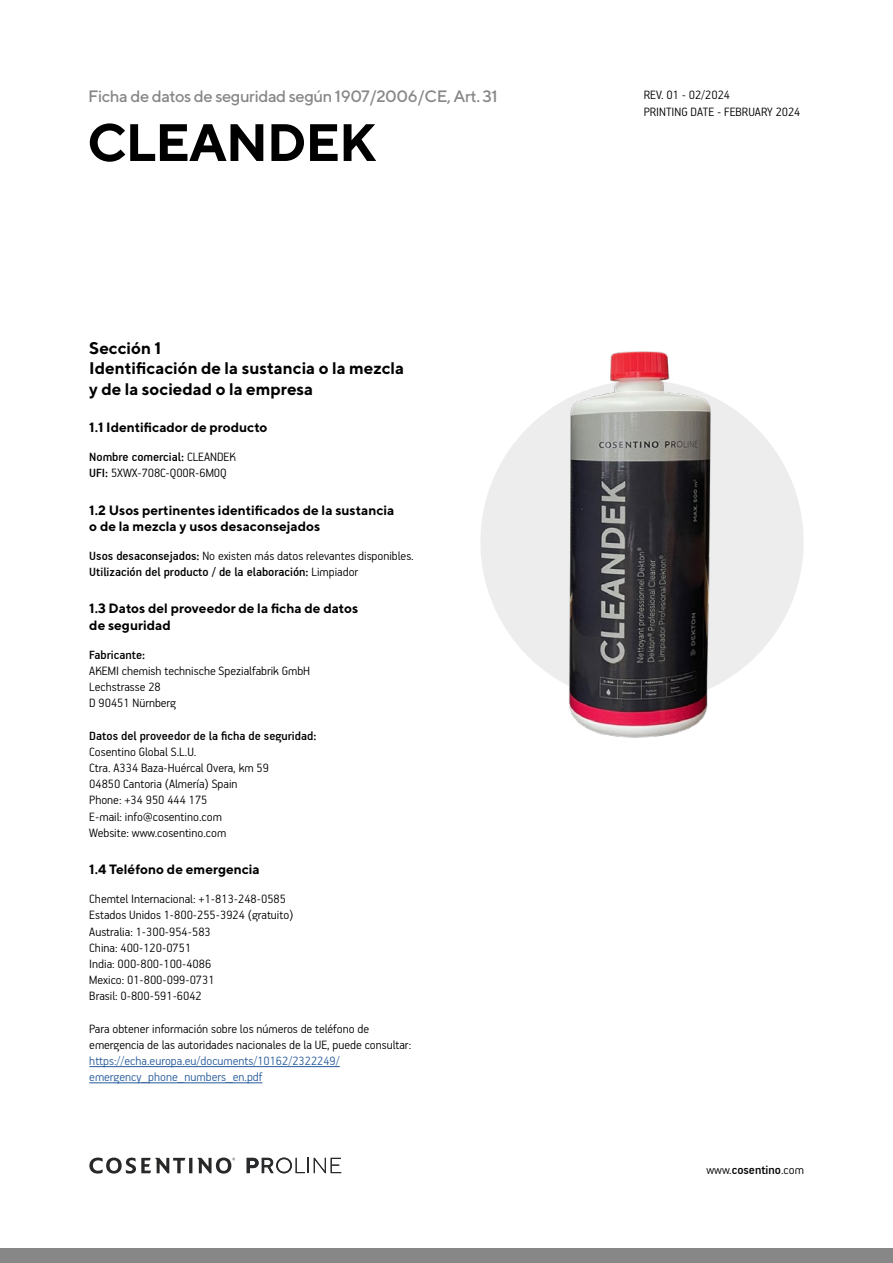
<style>
.page{position:relative;width:893px;height:1263px;background:#fff}
.page>*{position:absolute;margin:0;border:0;box-sizing:border-box;transform-origin:0 0}
.t1{font:700 52.5px "TT Norms";letter-spacing:-.025em;color:#000}
.Títulos{font:700 16.8px/20.1px "TT Norms";color:#000}
.t2{font:500 16.5px "TT Norms";letter-spacing:-.025em;color:#878787}
.Texto_General{font:300 13.5px/16.2px "PF Handbook Pro";color:#000}
.Texto_General-2{font:500 13.5px/16.2px "PF Handbook Pro";color:#000}
.Subsecciones{font:700 13.5px/16.2px "TT Norms";color:#000}
.Texto_General-3{font:300 13.5px/16.2px "PF Handbook Pro";color:#275b9b}
.s1{font-weight:300}
.s2{font-weight:500}
</style>
<div class="page">
<div style="left:0;top:1248px;width:893px;height:15px;background:#878787"></div>
<svg style="left:89px;top:1157px;width:146px;height:16px"></svg>
<svg style="left:247px;top:1157px;width:94px;height:16px"></svg>
<hr style="left:89px;top:1066px;width:251px;height:1px;background:#275b9b">
<hr style="left:89px;top:1082px;width:173px;height:1px;background:#275b9b">
<div style="left:480px;top:380px;width:324px;height:323px;background:#ededed;border-radius:50%"></div>
<img style="left:548px;top:351px;width:177px;height:386px">
<p class="t2" style="left:88px;top:86px;width:411px">Ficha de datos de seguridad según 1907/2006/CE, Art. 31</p>
<h1 class="t1" style="left:87px;top:110px;width:291px">CLEANDEK</h1>
<p class="Títulos" style="left:89px;top:338px;width:316px">Sección 1<br>Identificación de la sustancia o la mezcla y de la sociedad o la empresa</p>
<p class="Subsecciones" style="left:89px;top:419px;width:180px">1.1 Identificador de producto</p>
<p class="Texto_General-2" style="left:89px;top:448px;width:148px">Nombre comercial: <span class="s1">CLEANDEK</span></p>
<p class="Texto_General" style="left:89px;top:464px;width:139px"><span class="s2">UFI:</span> 5XWX-708C-Q00R-6M0Q</p>
<p class="Subsecciones" style="left:89px;top:501px;width:307px">1.2 Usos pertinentes identificados de la sustancia o de la mezcla y usos desaconsejados</p>
<p class="Texto_General-2" style="left:89px;top:547px;width:326px">Usos desaconsejados: <span class="s1">No existen más datos relevantes disponibles.<br></span>Utilización del producto / de la elaboración: <span class="s1">Limpiador</span></p>
<p class="Subsecciones" style="left:89px;top:600px;width:270px">1.3 Datos del proveedor de la ficha de datos de seguridad</p>
<p class="Texto_General-2" style="left:89px;top:646px;width:57px">Fabricante:</p>
<p class="Texto_General" style="left:89px;top:662px;width:222px">AKEMI chemish technische Spezialfabrik GmbH</p>
<p class="Texto_General" style="left:89px;top:678px;width:73px">Lechstrasse 28</p>
<p class="Texto_General" style="left:89px;top:694px;width:88px">D 90451 Nürnberg</p>
<p class="Texto_General-2" style="left:89px;top:727px;width:229px">Datos del proveedor de la ficha de seguridad:</p>
<p class="Texto_General" style="left:89px;top:743px;width:181px">Cosentino Global S.L.U.<br>Ctra. A334 Baza-Huércal Overa, km 59<br>04850 Cantoria (Almería) Spain</p>
<p class="Texto_General" style="left:89px;top:792px;width:120px">Phone: +34 950 444 175</p>
<p class="Texto_General" style="left:89px;top:808px;width:134px">E-mail: info@cosentino.com</p>
<p class="Texto_General" style="left:89px;top:824px;width:138px">Website: www.cosentino.com</p>
<p class="Subsecciones" style="left:89px;top:861px;width:172px">1.4 Teléfono de emergencia</p>
<p class="Texto_General" style="left:89px;top:890px;width:198px">Chemtel Internacional: +1-813-248-0585</p>
<p class="Texto_General" style="left:89px;top:907px;width:206px">Estados Unidos 1-800-255-3924 (gratuito)</p>
<p class="Texto_General" style="left:89px;top:923px;width:123px">Australia: 1-300-954-583</p>
<p class="Texto_General" style="left:89px;top:939px;width:103px">China: 400-120-0751</p>
<p class="Texto_General" style="left:89px;top:955px;width:123px">India: 000-800-100-4086</p>
<p class="Texto_General" style="left:89px;top:971px;width:127px">Mexico: 01-800-099-0731</p>
<p class="Texto_General" style="left:89px;top:988px;width:114px">Brasil: 0-800-591-6042</p>
<p class="Texto_General" style="left:89px;top:1020px;width:323px">Para obtener información sobre los números de teléfono de emergencia de las autoridades nacionales de la UE, puede consultar:</p>
<p class="Texto_General-3" style="left:89px;top:1052px;width:252px">https://echa.europa.eu/documents/10162/2322249/ emergency_phone_numbers_en.pdf</p>
<p class="Texto_General" style="left:644px;top:87px;width:158px">REV. 01 - 02/2024<br>PRINTING DATE - FEBRUARY 2024</p>
<p class="Texto_General-2" style="left:706px;top:1161px;width:99px"><span class="s1">www.</span>cosentino<span class="s1">.com</span></p>
</div>
